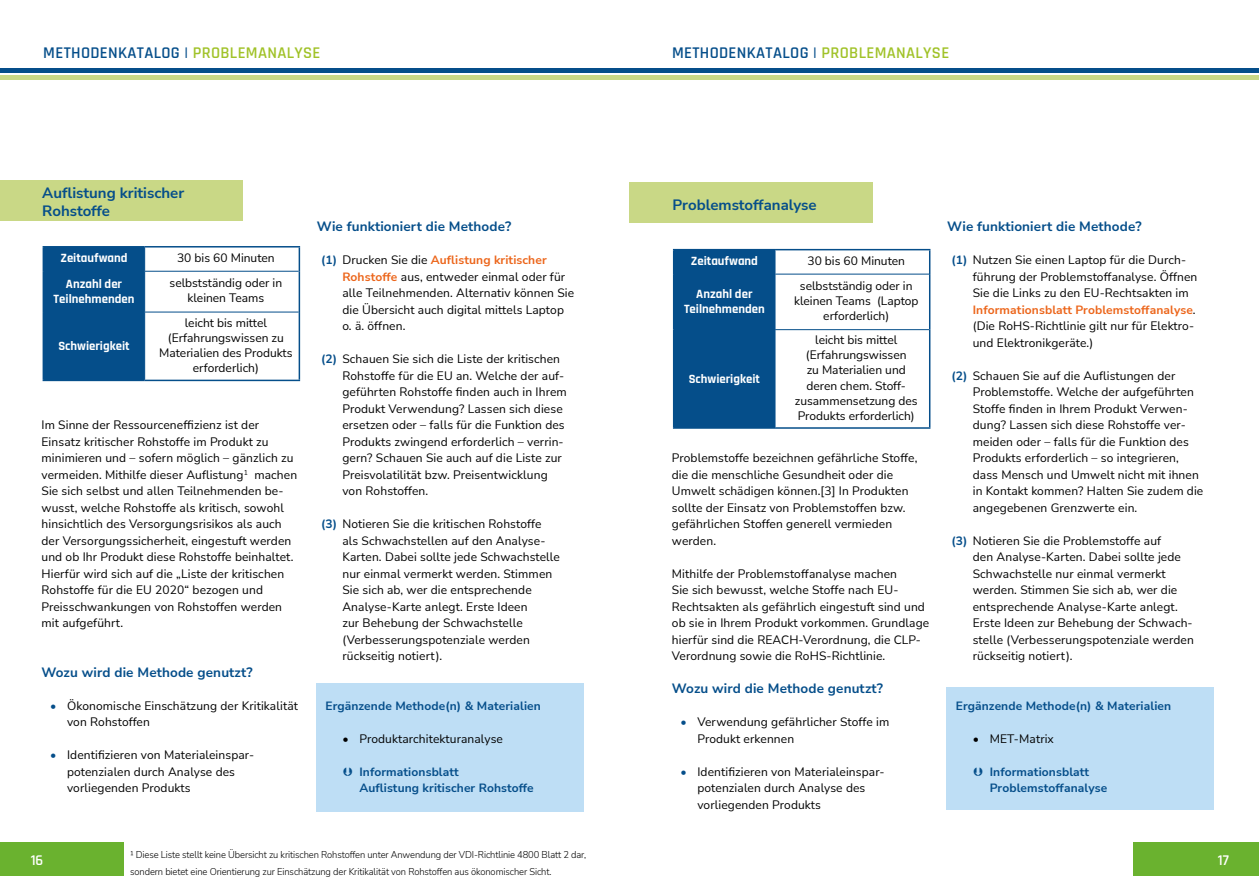
<style>
.page{position:relative;width:1259px;height:893px;background:#fff}
.page>*{position:absolute;margin:0;border:0;box-sizing:border-box;transform-origin:0 0}
.t1{font:600 16.5px "Rajdhani";letter-spacing:.02em;color:#054e8a}
.t2{font:700 15px/18px "Nunito Sans";color:#054e8a}
.t3{font:600 15px "Rajdhani";color:#fff}
.t4{font:700 13.5px "Nunito Sans";letter-spacing:.01em;color:#054e8a}
.t5{font:700 12.75px/15px "Rajdhani";color:#fff;text-align:center}
.t6{font:12px/16.5px "Nunito Sans";letter-spacing:.01em;color:#000}
.t7{font:700 12px/16.5px "Nunito Sans";letter-spacing:.01em;color:#054e8a}
.t8{font:300 9.75px/16.5px "Nunito Sans";letter-spacing:-.01em;color:#000;scale:.96 1}
.s1{color:#a0c228}
.s2{font-weight:700;color:#054e8a}
.s3{font-weight:700;color:#ec651a}
</style>
<div class="page">
<div style="left:0;top:843px;width:124px;height:33px;background:#6ab22f"></div>
<div style="left:1134px;top:843px;width:125px;height:33px;background:#6ab22f"></div>
<div style="left:316px;top:684px;width:268px;height:128px;background:#bedef5"></div>
<div style="left:0;top:181px;width:243px;height:40px;background:#c9d886"></div>
<hr style="left:145px;top:271px;width:154px;height:1px;background:#054e8a">
<hr style="left:145px;top:312px;width:154px;height:1px;background:#054e8a">
<hr style="left:43px;top:246px;width:102px;height:2px;background:#054e8a">
<hr style="left:43px;top:380px;width:102px;height:1px;background:#054e8a">
<hr style="left:145px;top:246px;width:155px;height:2px;background:#054e8a">
<svg style="left:299px;top:248px;width:1px;height:23px"></svg>
<hr style="left:299px;top:271px;width:1px;height:41px;background:#054e8a">
<hr style="left:299px;top:312px;width:1px;height:68px;background:#054e8a">
<hr style="left:145px;top:380px;width:155px;height:1px;background:#054e8a">
<div style="left:43px;top:247px;width:102px;height:133px;background:#054e8a"></div>
<hr style="left:144px;top:272px;width:1px;height:40px;background:#054e8a">
<hr style="left:144px;top:312px;width:1px;height:68px;background:#054e8a">
<div style="left:946px;top:687px;width:268px;height:123px;background:#bedef5"></div>
<div style="left:629px;top:182px;width:244px;height:40px;background:#c9d886"></div>
<hr style="left:775px;top:274px;width:154px;height:1px;background:#054e8a">
<hr style="left:775px;top:329px;width:154px;height:1px;background:#054e8a">
<hr style="left:673px;top:249px;width:102px;height:1px;background:#054e8a">
<hr style="left:673px;top:427px;width:102px;height:2px;background:#054e8a">
<hr style="left:775px;top:249px;width:155px;height:1px;background:#054e8a">
<svg style="left:929px;top:250px;width:1px;height:24px"></svg>
<hr style="left:929px;top:274px;width:1px;height:56px;background:#054e8a">
<hr style="left:929px;top:330px;width:1px;height:97px;background:#054e8a">
<hr style="left:775px;top:427px;width:155px;height:2px;background:#054e8a">
<div style="left:673px;top:250px;width:102px;height:178px;background:#054e8a"></div>
<hr style="left:774px;top:274px;width:1px;height:55px;background:#054e8a">
<hr style="left:774px;top:330px;width:1px;height:97px;background:#054e8a">
<hr style="left:0;top:76px;width:1259px;height:4px;background:#c9d886">
<hr style="left:0;top:69px;width:1259px;height:4px;background:#054e8a">
<h1 class="t1" style="left:43px;top:43px;width:279px">METHODENKATALOG | <span class="s1">PROBLEMANALYSE</span></h1>
<h1 class="t1" style="left:672px;top:43px;width:279px">METHODENKATALOG | <span class="s1">PROBLEMANALYSE</span></h1>
<p class="t2" style="left:42px;top:183px;width:144px">Auflistung kritischer<br>Rohstoffe</p>
<p class="t5" style="left:60px;top:251px;width:69px">Zeitaufwand</p>
<p class="t6" style="left:177px;top:249px;width:99px">30 bis 60 Minuten</p>
<p class="t5" style="left:54px;top:277px;width:82px">Anzahl der<br>Teilnehmenden</p>
<p class="t6" style="left:170px;top:275px;width:114px;line-height:15px;text-align:center">selbstständig oder in kleinen Teams</p>
<p class="t5" style="left:58px;top:339px;width:73px">Schwierigkeit</p>
<p class="t6" style="left:159px;top:315px;width:135px;line-height:15px;text-align:center">leicht bis mittel (Erfahrungswissen zu<br>Materialien des Produkts erforderlich)</p>
<p class="t6" style="left:42px;top:416px;width:257px">Im Sinne der Ressourceneffizienz ist der Einsatz kritischer Rohstoffe im Produkt zu minimieren und – sofern möglich – gänzlich zu vermeiden. Mithilfe dieser Auflistung<sup>1</sup> machen Sie sich selbst und allen Teilnehmenden be&shy;wusst, welche Rohstoffe als kritisch, sowohl hinsichtlich des Versorgungsrisikos als auch der Versorgungssicherheit, eingestuft werden und ob Ihr Produkt diese Rohstoffe beinhaltet.<br>Hierfür wird sich auf die „Liste der kritischen Rohstoffe für die EU 2020“ bezogen und Preisschwankungen von Rohstoffen werden mit aufgeführt.</p>
<h4 class="t4" style="left:42px;top:662px;width:213px">Wozu wird die Methode genutzt?</h4>
<p class="t6" style="left:67px;top:697px;width:232px;text-indent:-17px"><span class="s2">•</span> Ökonomische Einschätzung der Kritikalität von Rohstoffen</p>
<p class="t6" style="left:67px;top:746px;width:189px;text-indent:-17px"><span class="s2">•</span> Identifizieren von Materialeinspar&shy;potenzialen durch Analyse des vorliegenden Produkts</p>
<h4 class="t4" style="left:317px;top:217px;width:196px">Wie funktioniert die Methode?</h4>
<p class="t6" style="left:342px;top:251px;width:233px;text-indent:-21px"><span class="s2">(1)</span> Drucken Sie die <span class="s3">Auflistung kritischer Rohstoffe</span> aus, entweder einmal oder für alle Teilnehmenden. Alternativ können Sie die Übersicht auch digital mittels Laptop o. ä. öffnen.</p>
<p class="t6" style="left:342px;top:350px;width:226px;text-indent:-21px"><span class="s2">(2)</span> Schauen Sie sich die Liste der kritischen Rohstoffe für die EU an. Welche der auf&shy;geführten Rohstoffe finden auch in Ihrem Produkt Verwendung? Lassen sich diese ersetzen oder – falls für die Funktion des Produkts zwingend erforderlich – verrin&shy;gern? Schauen Sie auch auf die Liste zur Preisvolatilität bzw. Preisentwicklung von Rohstoffen.</p>
<p class="t6" style="left:342px;top:515px;width:219px;text-indent:-21px"><span class="s2">(3)</span> Notieren Sie die kritischen Rohstoffe als Schwachstellen auf den Analyse-Karten. Dabei sollte jede Schwachstelle nur einmal vermerkt werden. Stimmen Sie sich ab, wer die entsprechende Analyse-Karte anlegt. Erste Ideen<br>zur Behebung der Schwachstelle (Verbesserungspotenziale werden rückseitig notiert).</p>
<h4 class="t7" style="left:325px;top:697px;width:217px">Ergänzende Methode(n) &amp; Materialien</h4>
<p class="t6" style="left:342px;top:730px;width:162px">• Produktarchitekturanalyse</p>
<p class="t7" style="left:359px;top:763px;width:176px">Informationsblatt<br>Auflistung kritischer Rohstoffe</p>
<p class="t2" style="left:672px;top:195px;width:145px">Problemstoffanalyse</p>
<p class="t5" style="left:691px;top:254px;width:69px">Zeitaufwand</p>
<p class="t6" style="left:807px;top:252px;width:99px">30 bis 60 Minuten</p>
<p class="t5" style="left:684px;top:287px;width:82px">Anzahl der<br>Teilnehmenden</p>
<p class="t6" style="left:794px;top:278px;width:126px;line-height:15px;text-align:center">selbstständig oder in kleinen Teams (Laptop erforderlich)</p>
<p class="t6" style="left:795px;top:332px;width:124px;line-height:15px;text-align:center">leicht bis mittel (Erfahrungswissen<br>zu Materialien und deren chem. Stoff&shy;zusammensetzung des<br>Produkts erforderlich)</p>
<p class="t6" style="left:672px;top:449px;width:247px">Problemstoffe bezeichnen gefährliche Stoffe, die die menschliche Gesundheit oder die Umwelt schädigen können.[3] In Produkten sollte der Einsatz von Problemstoffen bzw. gefährlichen Stoffen generell vermieden werden.</p>
<p class="t6" style="left:672px;top:565px;width:259px">Mithilfe der Problemstoffanalyse machen<br>Sie sich bewusst, welche Stoffe nach EU-Rechtsakten als gefährlich eingestuft sind und ob sie in Ihrem Produkt vorkommen. Grundlage hierfür sind die REACH-Verordnung, die CLP-Verordnung sowie die RoHS-Richtlinie.</p>
<h4 class="t4" style="left:672px;top:679px;width:213px">Wozu wird die Methode genutzt?</h4>
<p class="t6" style="left:697px;top:713px;width:193px;text-indent:-17px"><span class="s2">•</span> Verwendung gefährlicher Stoffe im<br>Produkt erkennen</p>
<p class="t6" style="left:697px;top:763px;width:189px;text-indent:-17px"><span class="s2">•</span> Identifizieren von Materialeinspar&shy;potenzialen durch Analyse des vorliegenden Produkts</p>
<p class="t5" style="left:688px;top:372px;width:73px">Schwierigkeit</p>
<h4 class="t4" style="left:947px;top:217px;width:196px">Wie funktioniert die Methode?</h4>
<p class="t6" style="left:972px;top:251px;width:226px;text-indent:-21px"><span class="s2">(1)</span> Nutzen Sie einen Laptop für die Durch&shy;führung der Problemstoffanalyse. Öffnen Sie die Links zu den EU-Rechtsakten im <span class="s3">Informationsblatt Problemstoffanalyse</span>. (Die RoHS-Richtlinie gilt nur für Elektro&shy;und Elektronikgeräte.)</p>
<p class="t6" style="left:972px;top:367px;width:232px;text-indent:-21px"><span class="s2">(2)</span> Schauen Sie auf die Auflistungen der Problemstoffe. Welche der aufgeführten Stoffe finden in Ihrem Produkt Verwen&shy;dung? Lassen sich diese Rohstoffe ver&shy;meiden oder – falls für die Funktion des Produkts erforderlich – so integrieren, dass Mensch und Umwelt nicht mit ihnen in Kontakt kommen? Halten Sie zudem die angegebenen Grenzwerte ein.</p>
<p class="t6" style="left:972px;top:532px;width:222px;text-indent:-21px"><span class="s2">(3)</span> Notieren Sie die Problemstoffe auf<br>den Analyse-Karten. Dabei sollte jede Schwachstelle nur einmal vermerkt werden. Stimmen Sie sich ab, wer die entsprechende Analyse-Karte anlegt.<br>Erste Ideen zur Behebung der Schwach&shy;stelle (Verbesserungspotenziale werden rückseitig notiert).</p>
<p class="t7" style="left:955px;top:697px;width:217px">Ergänzende Methode(n) &amp; Materialien</p>
<p class="t6" style="left:972px;top:730px;width:83px">• MET-Matrix</p>
<p class="t7" style="left:989px;top:763px;width:119px">Informationsblatt<br>Problemstoffanalyse</p>
<p class="t8" style="left:130px;top:846px;width:476px">¹ Diese Liste stellt keine Übersicht zu kritischen Rohstoffen unter Anwendung der VDI-Richtlinie 4800 Blatt 2 dar, sondern bietet eine Orientierung zur Einschätzung der Kritikalität von Rohstoffen aus ökonomischer Sicht.</p>
<p class="t3" style="left:31px;top:851px;width:14px">16</p>
<p class="t3" style="left:1218px;top:851px;width:13px">17</p>
</div>
